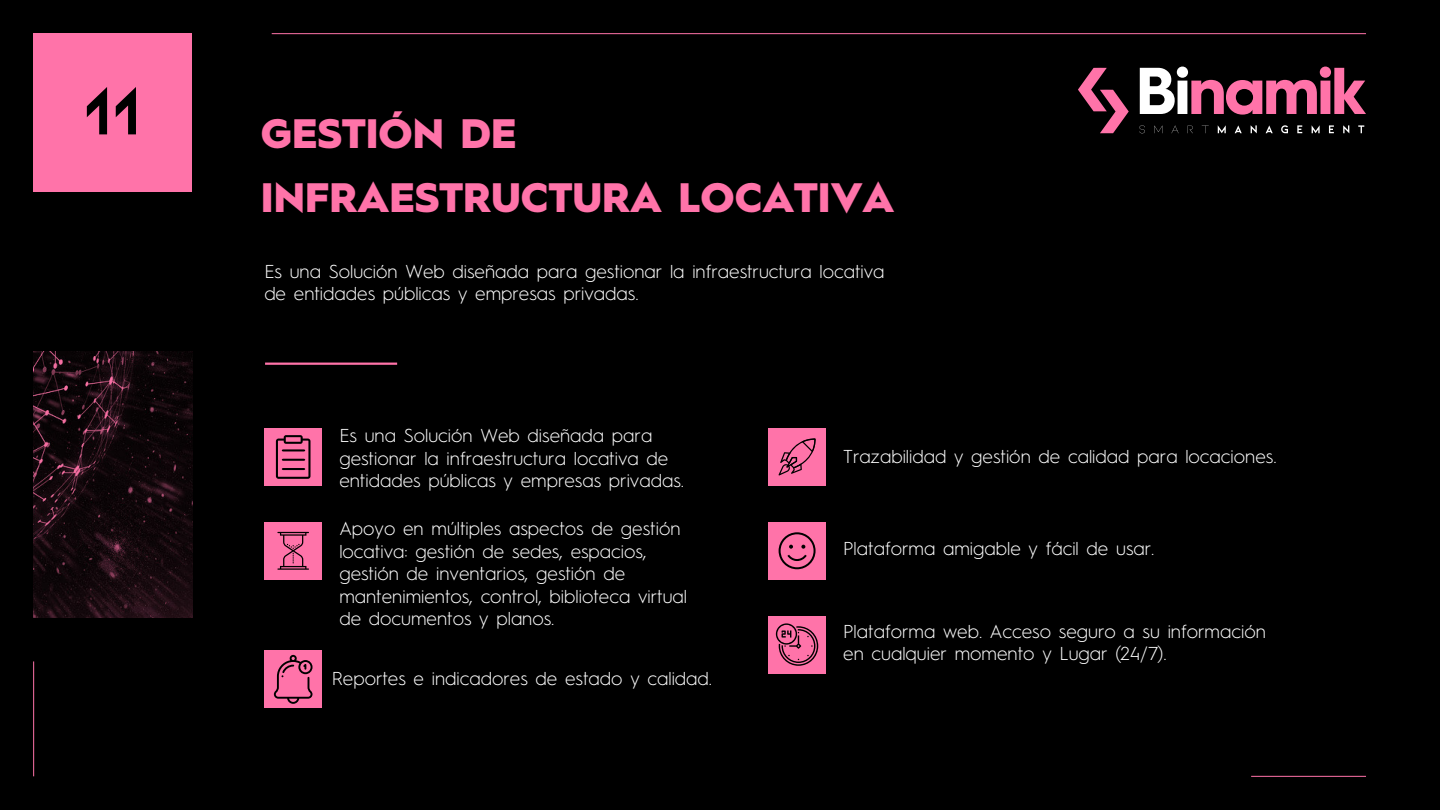
<style>
.page{position:relative;width:1440px;height:810px;background:#000}
.page>*{position:absolute;margin:0;border:0;box-sizing:border-box;transform-origin:0 0}
.t1{font:700 70.5px "Kiona";color:#000}
.t2{font:900 41.25px/63.8px "Hurme Geometric Sans 1";color:#ff73a9}
.t3{font:300 18.75px/22.5px "Hurme Geometric Sans 1";color:#fff}
</style>
<div class="page">
<div style="left:34px;top:34px;width:158px;height:158px;background:#ff73a9"></div>
<hr style="left:272px;top:33px;width:1094px;height:1px;background:#ff73a9">
<hr style="left:1251px;top:776px;width:115px;height:1px;background:#ff73a9">
<hr style="left:33px;top:661px;width:1px;height:115px;background:#ff73a9">
<hr style="left:265px;top:363px;width:132px;height:2px;background:#ff73a9">
<div style="left:264px;top:428px;width:58px;height:58px;background:#ff73a9"></div>
<svg style="left:276px;top:435px;width:35px;height:44px"></svg>
<div style="left:768px;top:428px;width:58px;height:58px;background:#ff73a9"></div>
<svg style="left:779px;top:438px;width:37px;height:37px"></svg>
<div style="left:264px;top:522px;width:58px;height:58px;background:#ff73a9"></div>
<svg style="left:277px;top:532px;width:32px;height:38px"></svg>
<div style="left:768px;top:522px;width:58px;height:58px;background:#ff73a9"></div>
<svg style="left:779px;top:532px;width:37px;height:37px"></svg>
<div style="left:264px;top:651px;width:58px;height:57px;background:#ff73a9"></div>
<svg style="left:274px;top:655px;width:39px;height:49px"></svg>
<div style="left:768px;top:616px;width:58px;height:57px;background:#ff73a9"></div>
<svg style="left:776px;top:623px;width:42px;height:43px"></svg>
<svg style="left:1078px;top:68px;width:51px;height:65px"></svg>
<svg style="left:1140px;top:67px;width:226px;height:48px"></svg>
<svg style="left:1139px;top:125px;width:6px;height:8px"></svg>
<svg style="left:1154px;top:125px;width:8px;height:8px"></svg>
<svg style="left:1171px;top:125px;width:8px;height:8px"></svg>
<svg style="left:1218px;top:125px;width:8px;height:8px"></svg>
<svg style="left:1235px;top:125px;width:7px;height:8px"></svg>
<svg style="left:1251px;top:125px;width:6px;height:8px"></svg>
<svg style="left:1266px;top:125px;width:7px;height:8px"></svg>
<svg style="left:1281px;top:125px;width:7px;height:8px"></svg>
<svg style="left:1297px;top:125px;width:5px;height:8px"></svg>
<svg style="left:1312px;top:125px;width:8px;height:8px"></svg>
<svg style="left:1329px;top:125px;width:5px;height:8px"></svg>
<svg style="left:1343px;top:125px;width:6px;height:8px"></svg>
<svg style="left:1358px;top:125px;width:6px;height:8px"></svg>
<img style="left:34px;top:352px;width:158px;height:265px">
<h1 class="t1" style="left:84px;top:69px;width:59px">11</h1>
<h2 class="t2" style="left:261px;top:100px;width:635px">GESTIÓN DE<br>INFRAESTRUCTURA LOCATIVA</h2>
<p class="t3" style="left:264px;top:259px;width:622px">Es una Solución Web diseñada para gestionar la infraestructura locativa de entidades públicas y empresas privadas.</p>
<p class="t3" style="left:339px;top:424px;width:346px">Es una Solución Web diseñada para gestionar la infraestructura locativa de entidades públicas y empresas privadas.</p>
<p class="t3" style="left:339px;top:517px;width:349px">Apoyo en múltiples aspectos de gestión locativa: gestión de sedes, espacios, gestión de inventarios, gestión de mantenimientos, control, biblioteca virtual de documentos y planos.</p>
<p class="t3" style="left:332px;top:666px;width:382px">Reportes e indicadores de estado y calidad.</p>
<p class="t3" style="left:843px;top:444px;width:435px">Trazabilidad y gestión de calidad para locaciones.</p>
<p class="t3" style="left:843px;top:536px;width:313px">Plataforma amigable y fácil de usar.</p>
<p class="t3" style="left:843px;top:619px;width:424px">Plataforma web. Acceso seguro a su información en cualquier momento y Lugar (24/7).</p>
</div>
